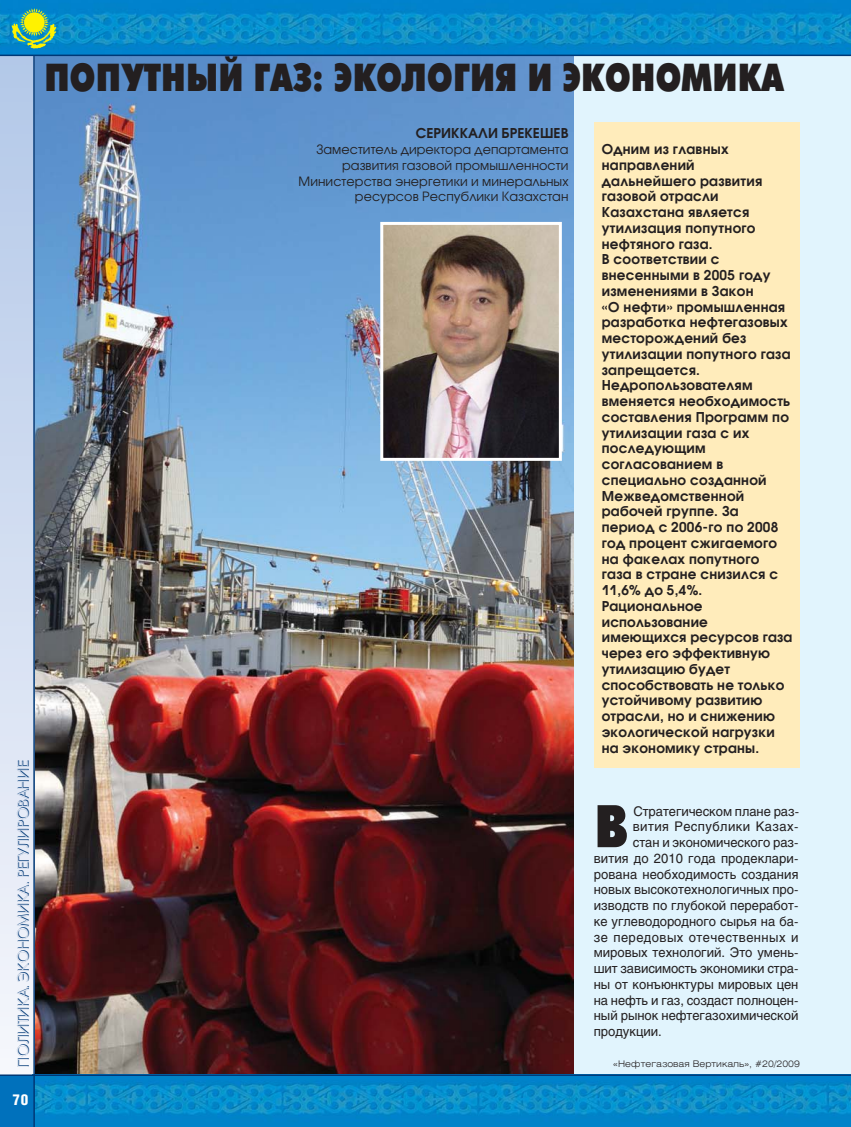
<style>
.page{position:relative;width:851px;height:1127px;background:#fff}
.page>*{position:absolute;margin:0;border:0;box-sizing:border-box;transform-origin:0 0}
.t1{font:700 60px "Futura Futuris X Cond C";color:#231f20}
.t2{font:700 39px "Futura Futuris X Cond C";letter-spacing:-.01em;color:#231f20}
.t3{font:15px "Futura Futuris Shadow C";color:#003876}
.t4{font:900 15px "Helios Cond";color:#fff}
.t5{font:600 13.5px/15.8px "Avant Garde Gothic C";letter-spacing:.02em;color:#231f20}
.t6{font:13.2px "Helios";color:#231f20}
.t7{font:13.2px "Helios";letter-spacing:.035em;color:#231f20}
.t8{font:13.2px "Helios";letter-spacing:.03em;color:#231f20}
.t9{font:12.75px/15.8px "Avant Garde Gothic C";letter-spacing:.005em;color:#231f20;text-align:right}
.t10{font:300 9px "Helios Ext";color:#231f20}
</style>
<div class="page">
<div style="left:0;top:0;width:850px;height:1127px;background:#e1f4fd"></div>
<hr style="left:850px;top:0;width:1px;height:1127px;background:#e1f4fd">
<img style="left:35px;top:56px;width:538px;height:1018px">
<div style="left:0;top:0;width:34px;height:1127px;background:linear-gradient(to bottom,#aec5e7,#f9f9fd)"></div>
<svg style="left:35px;top:1076px;width:815px;height:51px;background:#0689c9"></svg>
<div style="left:0;top:1075px;width:34px;height:52px;background:#0071bc"></div>
<hr style="left:33px;top:55px;width:2px;height:1072px;background:#003876">
<img style="left:0;top:0;width:850px;height:55px">
<img style="left:12px;top:9px;width:44px;height:40px">
<hr style="left:0;top:1074px;width:850px;height:2px;background:#003876">
<hr style="left:0;top:55px;width:850px;height:1px;background:#003876">
<div style="left:594px;top:123px;width:205px;height:645px;background:#ffecbb"></div>
<img style="left:384px;top:226px;width:173px;height:231px">
<div style="left:380px;top:222px;width:181px;height:239px;border:3px solid #fff"></div>
<p class="t3" style="left:17px;top:1068px;width:308px;rotate:-90deg">ПОЛИТИКА. ЭКОНОМИКА. РЕГУЛИРОВАНИЕ</p>
<p class="t4" style="left:12px;top:1094px;width:17px">70</p>
<p class="t2" style="left:44px;top:63px;width:741px">ПОПУТНЫЙ ГАЗ: ЭКОЛОГИЯ И ЭКОНОМИКА</p>
<p class="t5" style="left:416px;top:127px;width:154px">СЕРИККАЛИ БРЕКЕШЕВ</p>
<p class="t9" style="left:298px;top:143px;width:271px">Заместитель директора департамента развития газовой промышленности Министерства энергетики и минеральных ресурсов Республики Казахстан</p>
<p class="t5" style="left:601px;top:143px;width:192px">Одним из главных направлений<br>дальнейшего развития газовой отрасли<br>Казахстана является утилизация попутного нефтяного газа.<br>В соответствии с внесенными в 2005 году изменениями в Закон<br>«О нефти» промышленная разработка нефтегазовых месторождений без утилизации попутного газа запрещается.<br>Недропользователям вменяется необходимость составления Программ по утилизации газа с их последующим согласованием в специально созданной<br>Межведомственной рабочей группе. За период с 2006-го по 2008 год процент сжигаемого на факелах попутного газа в стране снизился с<br>11,6% до 5,4%.<br>Рациональное использование имеющихся ресурсов газа через его эффективную утилизацию будет способствовать не только устойчивому развитию отрасли, но и снижению экологической нагрузки на экономику страны.</p>
<p class="t1" style="left:593px;top:804px;width:36px">В</p>
<p class="t6" style="left:633px;top:806px;width:167px">Стратегическом плане раз-</p>
<p class="t8" style="left:632px;top:822px;width:167px">вития Республики Казах-</p>
<p class="t6" style="left:632px;top:837px;width:167px">стан и экономического раз-</p>
<p class="t6" style="left:593px;top:853px;width:206px">вития до 2010 года продеклари-</p>
<p class="t6" style="left:593px;top:869px;width:206px">рована необходимость создания</p>
<p class="t6" style="left:593px;top:885px;width:206px">новых высокотехнологичных про-</p>
<p class="t6" style="left:593px;top:900px;width:206px">изводств по глубокой переработ-</p>
<p class="t6" style="left:593px;top:916px;width:206px">ке углеводородного сырья на ба-</p>
<p class="t7" style="left:593px;top:932px;width:206px">зе передовых отечественных и</p>
<p class="t6" style="left:593px;top:948px;width:206px">мировых технологий. Это умень-</p>
<p class="t6" style="left:593px;top:963px;width:206px">шит зависимость экономики стра-</p>
<p class="t6" style="left:593px;top:979px;width:206px">ны от конъюнктуры мировых цен</p>
<p class="t6" style="left:593px;top:995px;width:206px">на нефть и газ, создаст полноцен-</p>
<p class="t6" style="left:593px;top:1011px;width:206px">ный рынок нефтегазохимической</p>
<p class="t6" style="left:593px;top:1026px;width:70px">продукции.</p>
<p class="t10" style="left:613px;top:1060px;width:188px">«Нефтегазовая Вертикаль», #20/2009</p>
</div>
